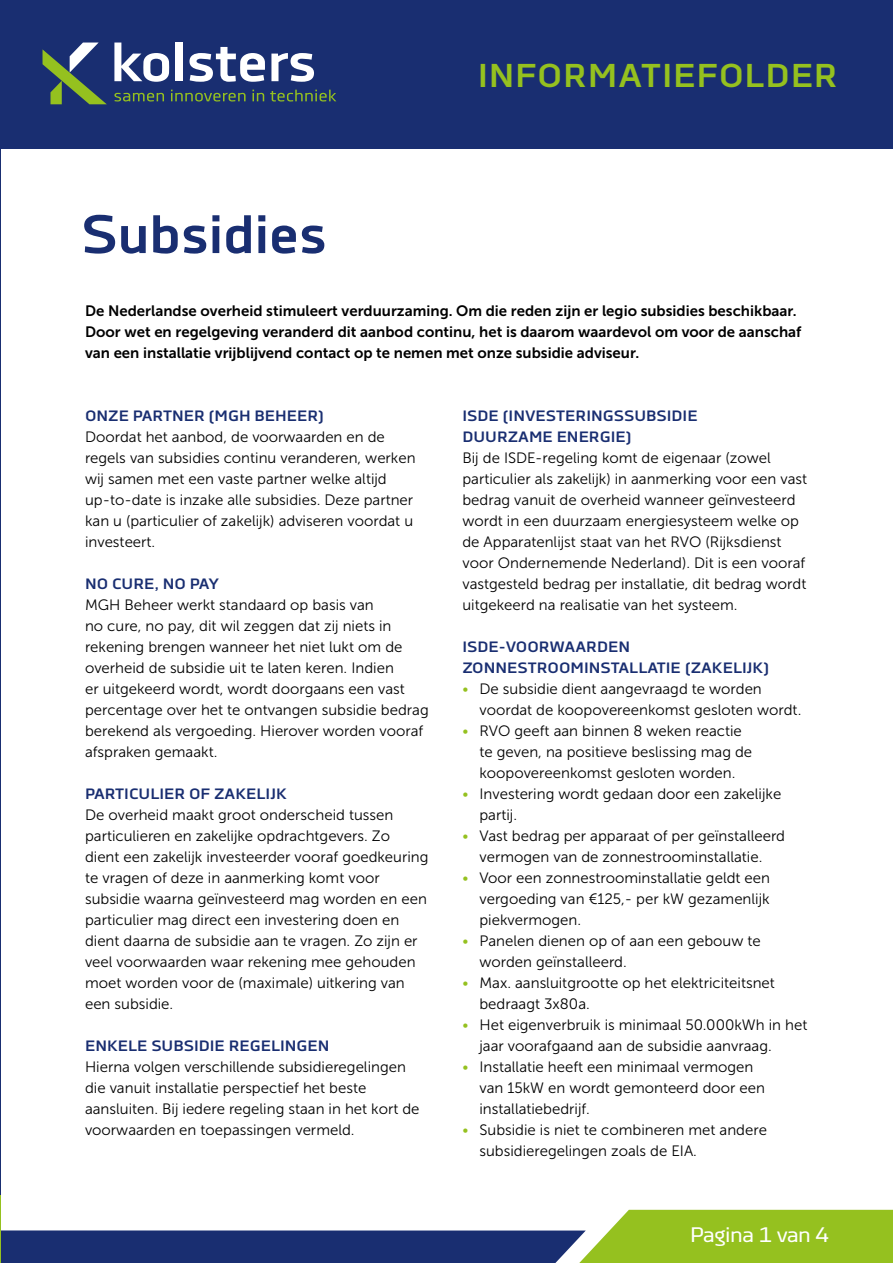
<style>
.page{position:relative;width:893px;height:1263px;background:#fff}
.page>*{position:absolute;margin:0;border:0;box-sizing:border-box;transform-origin:0 0}
.t1{font:700 54px "Decima Nova Pro";letter-spacing:-.02em;color:#192e71;scale:1.14 1}
.t2{font:700 33px "Decima Nova Pro";letter-spacing:.015em;color:#95c11f;scale:1.14 1}
.t3{font:21px "Decima Nova Pro";letter-spacing:-.025em;color:#fff;scale:1.16 1}
.t4{font:15px/21px "Museo Sans 300";color:#000}
.t5{font:15px/21px "Museo Sans 700";color:#000}
.t6{font:700 15px/21px "Decima Nova Pro";color:#192e71;scale:1.14 1}
.s1{color:#95c11f}
</style>
<div class="page">
<div style="left:0;top:0;width:893px;height:148px;background:#192e71"></div>
<svg style="left:114px;top:43px;width:55px;height:39px"></svg>
<div style="left:176px;top:43px;width:7px;height:38px;background:#fff"></div>
<svg style="left:189px;top:47px;width:76px;height:35px"></svg>
<svg style="left:271px;top:53px;width:43px;height:29px"></svg>
<svg style="left:43px;top:43px;width:64px;height:61px"></svg>
<svg style="left:114px;top:93px;width:50px;height:9px"></svg>
<svg style="left:171px;top:90px;width:75px;height:12px"></svg>
<svg style="left:252px;top:90px;width:12px;height:11px"></svg>
<svg style="left:270px;top:90px;width:66px;height:12px"></svg>
<svg style="left:0;top:1210px;width:893px;height:53px"></svg>
<h1 class="t1" style="left:81px;top:204px;width:218px">Subsidies</h1>
<h2 class="t2" style="left:478px;top:57px;width:317px">INFORMATIEFOLDER</h2>
<p class="t5" style="left:85px;top:300px;width:718px">De Nederlandse overheid stimuleert verduurzaming. Om die reden zijn er legio subsidies beschikbaar.<br>Door wet en regelgeving veranderd dit aanbod continu, het is daarom waardevol om voor de aanschaf van een installatie vrijblijvend contact op te nemen met onze subsidie adviseur.</p>
<p class="t6" style="left:85px;top:406px;width:211px">ONZE PARTNER (MGH BEHEER)</p>
<p class="t4" style="left:85px;top:426px;width:332px">Doordat het aanbod, de voorwaarden en de regels van subsidies continu veranderen, werken wij samen met een vaste partner welke altijd up-to-date is inzake alle subsidies. Deze partner kan u (particulier of zakelijk) adviseren voordat u investeert.</p>
<p class="t6" style="left:85px;top:574px;width:119px">NO CURE, NO PAY</p>
<p class="t4" style="left:85px;top:594px;width:345px">MGH Beheer werkt standaard op basis van<br>no cure, no pay, dit wil zeggen dat zij niets in rekening brengen wanneer het niet lukt om de overheid de subsidie uit te laten keren. Indien<br>er uitgekeerd wordt, wordt doorgaans een vast percentage over het te ontvangen subsidie bedrag berekend als vergoeding. Hierover worden vooraf afspraken gemaakt.</p>
<p class="t6" style="left:85px;top:784px;width:179px">PARTICULIER OF ZAKELIJK</p>
<p class="t4" style="left:85px;top:804px;width:345px">De overheid maakt groot onderscheid tussen particulieren en zakelijke opdrachtgevers. Zo<br>dient een zakelijk investeerder vooraf goedkeuring te vragen of deze in aanmerking komt voor subsidie waarna geïnvesteerd mag worden en een particulier mag direct een investering doen en dient daarna de subsidie aan te vragen. Zo zijn er veel voorwaarden waar rekening mee gehouden moet worden voor de (maximale) uitkering van een subsidie.</p>
<p class="t6" style="left:85px;top:1036px;width:216px">ENKELE SUBSIDIE REGELINGEN</p>
<p class="t4" style="left:85px;top:1056px;width:336px">Hierna volgen verschillende subsidieregelingen die vanuit installatie perspectief het beste aansluiten. Bij iedere regeling staan in het kort de voorwaarden en toepassingen vermeld.</p>
<p class="t6" style="left:462px;top:406px;width:208px">ISDE (INVESTERINGSSUBSIDIE<br>DUURZAME ENERGIE)</p>
<p class="t4" style="left:462px;top:447px;width:346px">Bij de ISDE-regeling komt de eigenaar (zowel particulier als zakelijk) in aanmerking voor een vast bedrag vanuit de overheid wanneer geïnvesteerd wordt in een duurzaam energiesysteem welke op de Apparatenlijst staat van het RVO (Rijksdienst voor Ondernemende Nederland). Dit is een vooraf vastgesteld bedrag per installatie, dit bedrag wordt uitgekeerd na realisatie van het systeem.</p>
<p class="t6" style="left:462px;top:637px;width:271px">ISDE-VOORWAARDEN<br>ZONNESTROOMINSTALLATIE (ZAKELIJK)</p>
<p class="t4" style="left:479px;top:678px;width:323px;text-indent:-17px"><span class="s1">•</span> De subsidie dient aangevraagd te worden voordat de koopovereenkomst gesloten wordt.</p>
<p class="t4" style="left:479px;top:720px;width:274px;text-indent:-17px"><span class="s1">•</span> RVO geeft aan binnen 8 weken reactie te geven, na positieve beslissing mag de koopovereenkomst gesloten worden.</p>
<p class="t4" style="left:479px;top:783px;width:303px;text-indent:-17px"><span class="s1">•</span> Investering wordt gedaan door een zakelijke partij.</p>
<p class="t4" style="left:462px;top:825px;width:324px;text-align:center"><span class="s1">•</span> Vast bedrag per apparaat of per geïnstalleerd vermogen van de zonnestroominstallatie.</p>
<p class="t4" style="left:479px;top:867px;width:292px;text-align:justify;text-indent:-17px"><span class="s1">•</span> Voor een zonnestroominstallatie geldt een vergoeding van €125,- per kW gezamenlijk piekvermogen.</p>
<p class="t4" style="left:479px;top:930px;width:283px;text-indent:-17px"><span class="s1">•</span> Panelen dienen op of aan een gebouw te worden geïnstalleerd.</p>
<p class="t4" style="left:479px;top:972px;width:297px;text-indent:-17px"><span class="s1">•</span> Max. aansluitgrootte op het elektriciteitsnet bedraagt 3x80a.</p>
<p class="t4" style="left:479px;top:1014px;width:329px;text-indent:-17px"><span class="s1">•</span> Het eigenverbruik is minimaal 50.000kWh in het jaar voorafgaand aan de subsidie aanvraag.</p>
<p class="t4" style="left:479px;top:1056px;width:287px;text-indent:-17px"><span class="s1">•</span> Installatie heeft een minimaal vermogen van 15kW en wordt gemonteerd door een installatiebedrijf.</p>
<p class="t4" style="left:479px;top:1119px;width:289px;text-indent:-17px"><span class="s1">•</span> Subsidie is niet te combineren met andere subsidieregelingen zoals de EIA.</p>
<h3 class="t3" style="left:690px;top:1223px;width:121px">Pagina 1 van 4</h3>
</div>
